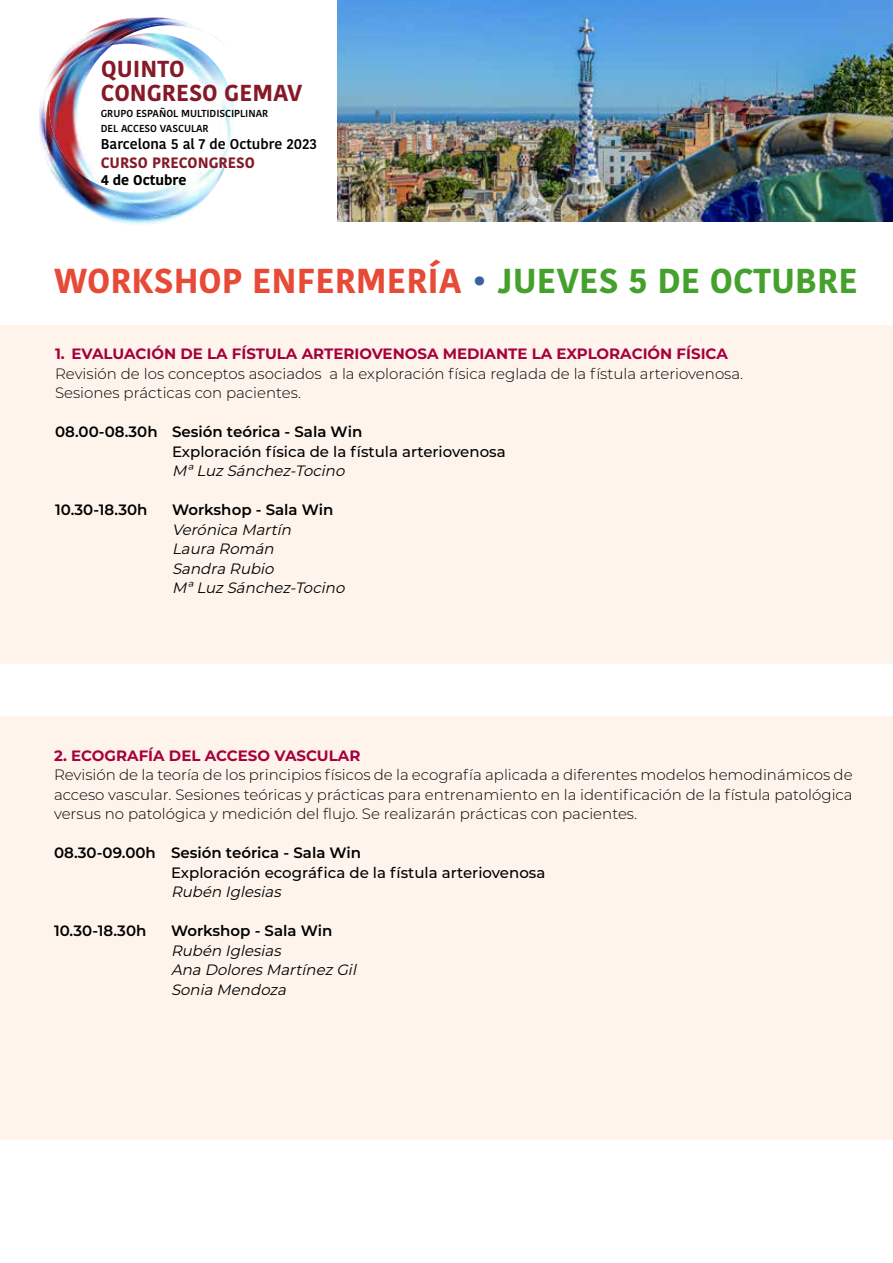
<style>
.page{position:relative;width:893px;height:1263px;background:#fff}
.page>*{position:absolute;margin:0;border:0;box-sizing:border-box;transform-origin:0 0}
.t1{font:700 34.5px "Kohinoor Devanagari";color:#e74a36}
.t2{font:700 23.1px/24px "Kohinoor Devanagari";color:#861928}
.t3{font:300 15px/19.5px "Montserrat";color:#000}
.t4{font:italic 15px/19.5px "Montserrat";color:#000}
.t5{font:600 15px "Montserrat";color:#000}
.t6{font:700 15px "Montserrat";color:#a6003d}
.t7{font:500 15px "Montserrat";color:#000}
.t8{font:700 15px "Kohinoor Devanagari";color:#861928}
.t9{font:600 14.25px "Kohinoor Devanagari";color:#000}
.t10{font:700 14.1px "Kohinoor Devanagari";color:#000}
.t11{font:600 10.2px/15.8px "Kohinoor Devanagari";color:#000}
.s1{color:#37639d}
.s2{color:#44a12b}
</style>
<div class="page">
<img style="left:337px;top:0;width:556px;height:221px">
<img style="left:45px;top:157px;width:119px;height:68px">
<img style="left:39px;top:76px;width:45px;height:81px">
<img style="left:50px;top:18px;width:131px;height:75px">
<img style="left:112px;top:61px;width:123px;height:86px">
<img style="left:211px;top:120px;width:18px;height:36px">
<img style="left:150px;top:215px;width:14px;height:6px">
<img style="left:164px;top:156px;width:64px;height:66px">
<img style="left:88px;top:25px;width:134px;height:36px">
<img style="left:101px;top:24px;width:84px;height:24px">
<div style="left:0;top:325px;width:893px;height:338px;background:#fef4ec"></div>
<div style="left:0;top:716px;width:893px;height:424px;background:#fef4ec"></div>
<h2 class="t2" style="left:101px;top:57px;width:203px">QUINTO<br>CONGRESO GEMAV</h2>
<p class="t11" style="left:101px;top:105px;width:169px">GRUPO ESPAÑOL MULTIDISCIPLINAR<br>DEL ACCESO VASCULAR</p>
<p class="t9" style="left:101px;top:136px;width:218px">Barcelona 5 al 7 de Octubre 2023</p>
<p class="t8" style="left:101px;top:150px;width:156px">CURSO PRECONGRESO</p>
<p class="t10" style="left:101px;top:167px;width:87px">4 de Octubre</p>
<h1 class="t1" style="left:54px;top:250px;width:805px">WORKSHOP ENFERMERÍA <span class="s1">•</span> <span class="s2">JUEVES 5 DE OCTUBRE</span></h1>
<p class="t6" style="left:55px;top:343px;width:674px">1. EVALUACIÓN DE LA FÍSTULA ARTERIOVENOSA MEDIANTE LA EXPLORACIÓN FÍSICA</p>
<p class="t3" style="left:55px;top:363px;width:690px">Revisión de los conceptos asociados a la exploración física reglada de la fístula arteriovenosa.<br>Sesiones prácticas con pacientes.</p>
<p class="t5" style="left:55px;top:421px;width:309px">08.00-08.30h Sesión teórica - Sala Win</p>
<p class="t7" style="left:172px;top:441px;width:335px">Exploración física de la fístula arteriovenosa</p>
<p class="t4" style="left:172px;top:461px;width:178px">MªLuzSánchez-Tocino</p>
<p class="t5" style="left:55px;top:499px;width:94px">10.30-18.30h</p>
<p class="t5" style="left:172px;top:499px;width:163px">Workshop - Sala Win</p>
<p class="t4" style="left:172px;top:519px;width:178px">Verónica Martín<br>Laura Román<br>Sandra Rubio<br>MªLuzSánchez-Tocino</p>
<p class="t6" style="left:54px;top:745px;width:308px">2. ECOGRAFÍA DEL ACCESO VASCULAR</p>
<p class="t3" style="left:54px;top:765px;width:800px;text-align:justify">Revisión de la teoría de los principios físicos de la ecografía aplicada a diferentes modelos hemodinámicos de acceso vascular. Sesiones teóricas y prácticas para entrenamiento en la identificación de la fístula patológica versus no patológica y medición del flujo. Se realizarán prácticas con pacientes.</p>
<p class="t5" style="left:54px;top:842px;width:309px">08.30-09.00h Sesión teórica - Sala Win</p>
<p class="t7" style="left:171px;top:862px;width:376px">Exploración ecográfica de la fístula arteriovenosa</p>
<p class="t4" style="left:171px;top:882px;width:115px">Rubén Iglesias</p>
<p class="t5" style="left:54px;top:920px;width:94px">10.30-18.30h</p>
<p class="t5" style="left:171px;top:920px;width:163px">Workshop - Sala Win</p>
<p class="t4" style="left:171px;top:940px;width:191px">Rubén Iglesias<br>Ana DoloresMartínezGil<br>Sonia Mendoza</p>
</div>
